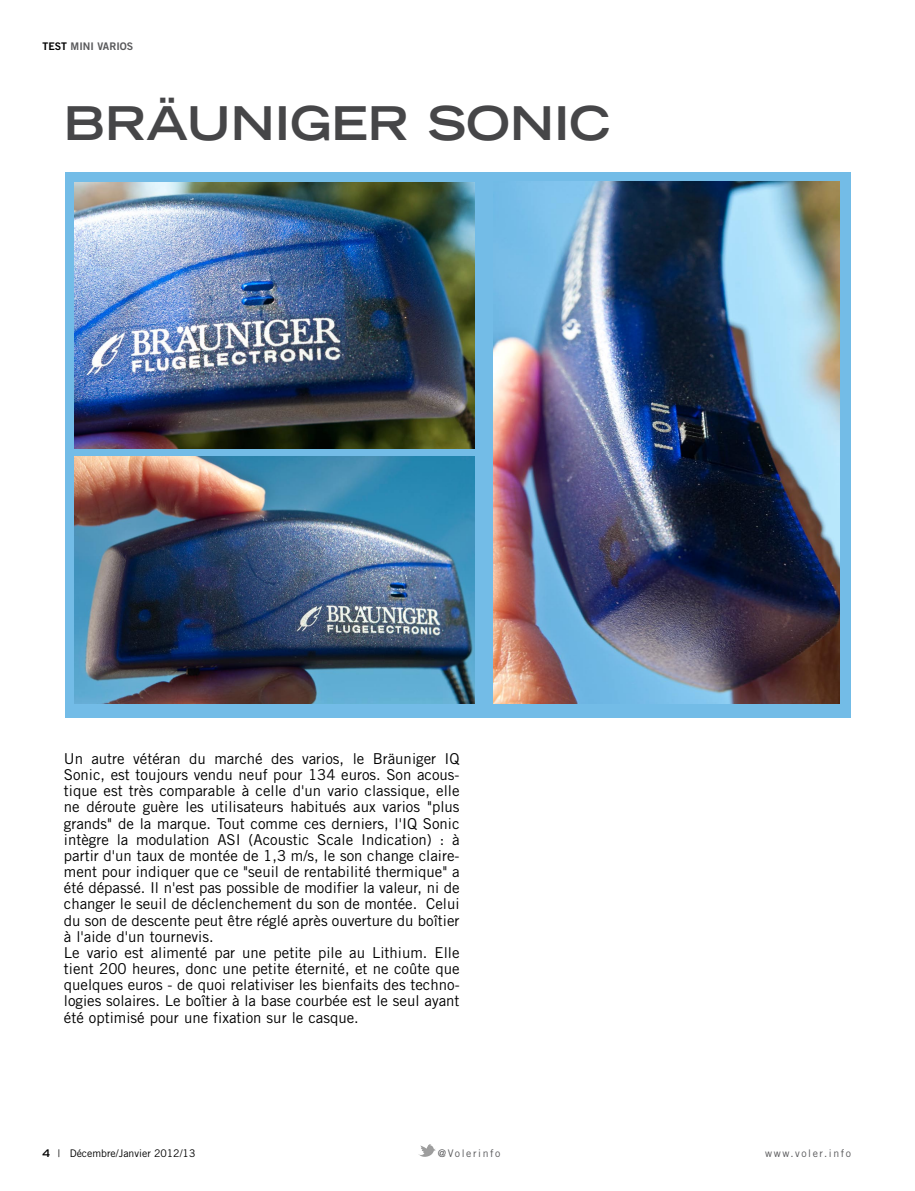
<style>
.page{position:relative;width:915px;height:1191px;background:#fff}
.page>*{position:absolute;margin:0;border:0;box-sizing:border-box;transform-origin:0 0}
.t1{font:700 expanded 46.5px "Trade Gothic LT Std";color:#464648}
.t2{font:15px/16.2px "Trade Gothic LT Std";color:#000}
.t3{font:10.5px "Trade Gothic LT Std";color:#000}
.t4{font:10.5px "Trade Gothic LT Std";letter-spacing:.15em;color:#58585a}
.t5{font:10.5px "Trade Gothic LT Std Bd 2";color:#58585a}
.s1{color:#000}
.s2{font-weight:700;font-stretch:expanded}
</style>
<div class="page">
<img style="left:418px;top:1144px;width:18px;height:12px">
<div style="left:65px;top:172px;width:785px;height:545px;background:#73bce7"></div>
<img style="left:493px;top:181px;width:346px;height:522px">
<img style="left:75px;top:457px;width:399px;height:247px">
<img style="left:75px;top:182px;width:399px;height:266px">
<p class="t5" style="left:43px;top:40px;width:92px"><span class="s1">TEST</span> MINI VARIOS</p>
<h1 class="t1" style="left:64px;top:93px;width:548px">BRÄUNIGER SONIC</h1>
<p class="t2" style="left:64px;top:750px;width:397px">Un autre vétéran du marché des varios, le Bräuniger IQ Sonic, est toujours vendu neuf pour 134 euros. Son acous&shy;tique est très comparable à celle d'un vario classique, elle ne déroute guère les utilisateurs habitués aux varios "plus grands" de la marque. Tout comme ces derniers, l'IQ Sonic intègre la modulation ASI (Acoustic Scale Indication) : à partir d'un taux de montée de 1,3 m/s, le son change claire&shy;ment pour indiquer que ce "seuil de rentabilité thermique" a été dépassé. Il n'est pas possible de modifier la valeur, ni de changer le seuil de déclenchement du son de montée. Celui du son de descente peut être réglé après ouverture du boîtier à l'aide d'un tournevis.<br>Le vario est alimenté par une petite pile au Lithium. Elle tient 200 heures, donc une petite éternité, et ne coûte que quelques euros - de quoi relativiser les bienfaits des techno&shy;logies solaires. Le boîtier à la base courbée est le seul ayant été optimisé pour une fixation sur le casque.</p>
<p class="t3" style="left:43px;top:1146px;width:154px"><span class="s2">4</span> | Décembre/Janvier 2012/13</p>
<p class="t4" style="left:438px;top:1147px;width:64px">@Volerinfo</p>
<p class="t4" style="left:765px;top:1146px;width:87px">www.voler.info</p>
</div>
